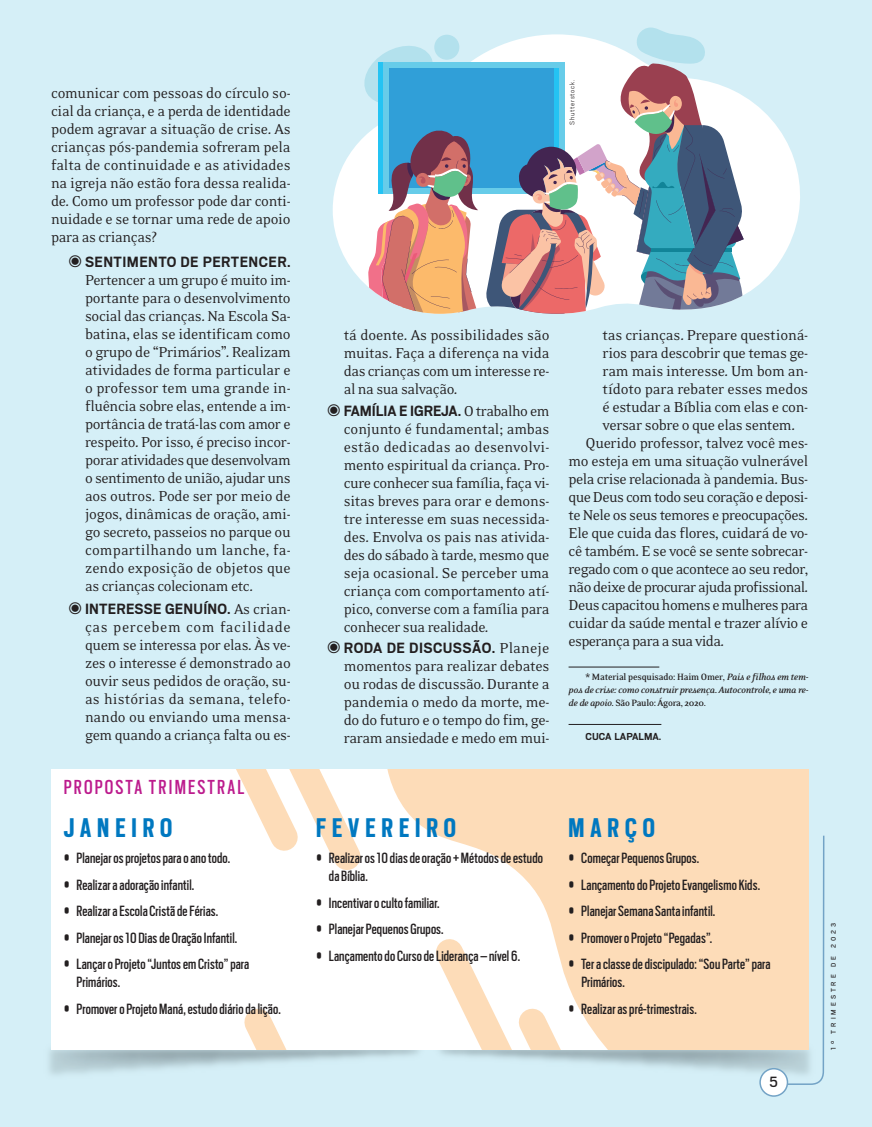
<style>
.page{position:relative;width:872px;height:1127px;background:#d5eff7}
.page>*{position:absolute;margin:0;border:0;box-sizing:border-box;transform-origin:0 0}
.t1{font:700 30px "Scout Condensed";letter-spacing:.2em;color:#0078c0}
.t2{font:22.5px "Scout Condensed";letter-spacing:.1em;color:#bc1b8d}
.Listado{font:16.5px/18px "Eidetic Neo";letter-spacing:-.025em;color:#231f20;text-align:justify}
.t3{font:16.5px/18px "Scout Condensed";letter-spacing:.01em;color:#231f20}
.t4{font:16.5px "Scout";color:#231f20}
.Autor{font:700 11.25px "Scout";color:#231f20}
.Referencias{font:italic 700 10.5px/12.8px "Eidetic Neo";letter-spacing:-.02em;color:#231f20;text-align:justify;scale:.95 1}
.t5{font:7.5px "Scout";letter-spacing:.4em;color:#231f20}
.Créditos{font:300 7.5px "Scout";letter-spacing:.1em;color:#231f20}
.s1{font-family:"Scout";font-weight:700}
.s2{font-style:normal}
.s3{font-weight:400;font-style:normal}
</style>
<div class="page">
<div style="left:51px;top:770px;width:757px;height:280px;background:#fff"></div>
<svg style="left:387px;top:770px;width:421px;height:280px;fill:#fddcb8"></svg>
<svg style="left:244px;top:986px;width:162px;height:64px"></svg>
<svg style="left:413px;top:916px;width:268px;height:134px"></svg>
<svg style="left:236px;top:770px;width:125px;height:100px"></svg>
<svg style="left:332px;top:34px;width:468px;height:274px"></svg>
<div style="left:434px;top:35px;width:25px;height:25px;background:#b3e1ed;border-radius:50%"></div>
<div style="left:383px;top:62px;width:181px;height:131px;background:#67cce9"></div>
<div style="left:389px;top:68px;width:169px;height:119px;background:#309fd8"></div>
<hr style="left:379px;top:62px;width:4px;height:131px;background:#24c3f3">
<svg style="left:484px;top:28px;width:259px;height:286px"></svg>
<svg style="left:368px;top:129px;width:110px;height:185px;background:#be9d95"></svg>
<svg style="left:772px;top:834px;width:53px;height:251px"></svg>
<div style="left:760px;top:1068px;width:27px;height:28px;background:#fff;border-radius:50%"></div>
<div style="left:759px;top:1068px;width:29px;height:29px;border:2px solid #73a3c6;border-radius:50%"></div>
<hr style="left:568px;top:667px;width:91px;height:1px;background:#231f20">
<hr style="left:568px;top:724px;width:93px;height:1px;background:#231f20">
<p class="Listado" style="left:51px;top:84px;width:241px">comunicar com pessoas do círculo so&shy;cial da criança, e a perda de identidade podem agravar a situação de crise. As crianças pós-pandemia sofreram pela falta de continuidade e as atividades na igreja não estão fora dessa realida&shy;de. Como um professor pode dar conti&shy;nuidade e se tornar uma rede de apoio para as crianças?</p>
<p class="Listado" style="left:85px;top:254px;width:207px;text-indent:-17px">◉ <span class="s1">SENTIMENTO DE PERTENCER.<br></span>Pertencer a um grupo é muito im&shy;portante para o desenvolvimento social das crianças. Na Escola Sa&shy;batina, elas se identificam como o grupo de “Primários”. Realizam atividades de forma particular e o professor tem uma grande in&shy;fluência sobre elas, entende a im&shy;portância de tratá-las com amor e respeito. Por isso, é preciso incor&shy;porar atividades que desenvolvam o sentimento de união, ajudar uns aos outros. Pode ser por meio de jogos, dinâmicas de oração, ami&shy;go secreto, passeios no parque ou compartilhando um lanche, fa&shy;zendo exposição de objetos que as crianças colecionam etc.</p>
<p class="Listado" style="left:85px;top:600px;width:207px;text-indent:-17px">◉ <span class="s1">INTERESSE GENUÍNO.</span> As crian&shy;ças percebem com facilidade quem se interessa por elas. Às ve&shy;zes o interesse é demonstrado ao ouvir seus pedidos de oração, su&shy;as histórias da semana, telefo&shy;nando ou enviando uma mensa&shy;gem quando a criança falta ou es-</p>
<p class="Créditos" style="left:568px;top:125px;width:47px;rotate:-90deg">Shutterstock.</p>
<p class="Listado" style="left:344px;top:326px;width:207px">tá doente. As possibilidades são muitas. Faça a diferença na vida das crianças com um interesse re&shy;al na sua salvação.</p>
<p class="Listado" style="left:344px;top:403px;width:207px;text-indent:-17px">◉ <span class="s1">FAMÍLIA E IGREJA.</span> O trabalho em conjunto é fundamental; ambas estão dedicadas ao desenvolvi&shy;mento espiritual da criança. Pro&shy;cure conhecer sua família, faça vi&shy;sitas breves para orar e demons&shy;tre interesse em suas necessida&shy;des. Envolva os pais nas ativida&shy;des do sábado à tarde, mesmo que seja ocasional. Se perceber uma criança com comportamento atí&shy;pico, converse com a família para conhecer sua realidade.</p>
<p class="Listado" style="left:344px;top:639px;width:207px;text-indent:-17px">◉ <span class="s1">RODA DE DISCUSSÃO.</span> Planeje momentos para realizar debates ou rodas de discussão. Durante a pandemia o medo da morte, me&shy;do do futuro e o tempo do fim, ge&shy;raram ansiedade e medo em mui-</p>
<p class="Listado" style="left:602px;top:326px;width:207px">tas crianças. Prepare questioná&shy;rios para descobrir que temas ge&shy;ram mais interesse. Um bom an&shy;tídoto para rebater esses medos é estudar a Bíblia com elas e con&shy;versar sobre o que elas sentem.</p>
<p class="Listado" style="left:568px;top:434px;width:241px;text-indent:17px">Querido professor, talvez você mes&shy;mo esteja em uma situação vulnerável pela crise relacionada à pandemia. Bus&shy;que Deus com todo seu coração e deposi&shy;te Nele os seus temores e preocupações.<br>Ele que cuida das flores, cuidará de vo&shy;cê também. E se você se sente sobrecar&shy;regado com o que acontece ao seu redor, não deixe de procurar ajuda profissional.<br>Deus capacitou homens e mulheres para cuidar da saúde mental e trazer alívio e esperança para a sua vida.</p>
<p class="Referencias" style="left:568px;top:671px;width:254px;text-indent:17px"><span class="s2">* Material pesquisado: Haim Omer,</span> Pais e filhos em tem&shy;pos de crise: como construir presença. Autocontrole, e uma re&shy;de de apoio. <span class="s2">São Paulo: Ágora, 2020</span><span class="s3">.</span></p>
<p class="Autor" style="left:585px;top:731px;width:77px">CUCA LAPALMA.</p>
<p class="t2" style="left:64px;top:776px;width:182px">PROPOSTA TRIMESTRAL</p>
<p class="t1" style="left:64px;top:814px;width:110px">JANEIRO</p>
<p class="t1" style="left:316px;top:814px;width:141px">FEVEREIRO</p>
<p class="t1" style="left:568px;top:814px;width:88px">MARÇO</p>
<p class="t3" style="left:64px;top:849px;width:168px">• Planejar os projetos para o ano todo.</p>
<p class="t3" style="left:64px;top:876px;width:132px">• Realizar a adoração infantil.</p>
<p class="t3" style="left:64px;top:902px;width:156px">• Realizar a Escola Cristã de Férias.</p>
<p class="t3" style="left:64px;top:929px;width:175px">• Planejar os 10 Dias de Oração Infantil.</p>
<p class="t3" style="left:77px;top:955px;width:174px;text-indent:-13px">• Lançar o Projeto “Juntos em Cristo” para<br>Primários.</p>
<p class="t3" style="left:64px;top:1000px;width:218px">• Promover o Projeto Maná, estudo diário da lição.</p>
<p class="t3" style="left:329px;top:849px;width:216px;text-indent:-13px">• Realizar os 10 dias de oração + Métodos de estudo da Bíblia.</p>
<p class="t3" style="left:316px;top:894px;width:125px">• Incentivar o culto familiar.</p>
<p class="t3" style="left:316px;top:920px;width:129px">• Planejar Pequenos Grupos.</p>
<p class="t3" style="left:316px;top:947px;width:205px">• Lançamento do Curso de Liderança – nível 6.</p>
<p class="t3" style="left:568px;top:849px;width:132px">• Começar Pequenos Grupos.</p>
<p class="t3" style="left:568px;top:876px;width:193px">• Lançamento do Projeto Evangelismo Kids.</p>
<p class="t3" style="left:568px;top:902px;width:148px">• Planejar Semana Santa infantil.</p>
<p class="t3" style="left:568px;top:929px;width:145px">• Promover o Projeto “Pegadas”.</p>
<p class="t3" style="left:581px;top:955px;width:191px;text-indent:-13px">• Ter a classe de discipulado: “Sou Parte” para<br>Primários.</p>
<p class="t3" style="left:568px;top:1000px;width:130px">• Realizar as pré-trimestrais.</p>
<p class="t4" style="left:769px;top:1074px;width:10px">5</p>
<p class="t5" style="left:830px;top:1050px;width:129px;rotate:-90deg">1º TRIMESTRE DE 2023</p>
</div>
